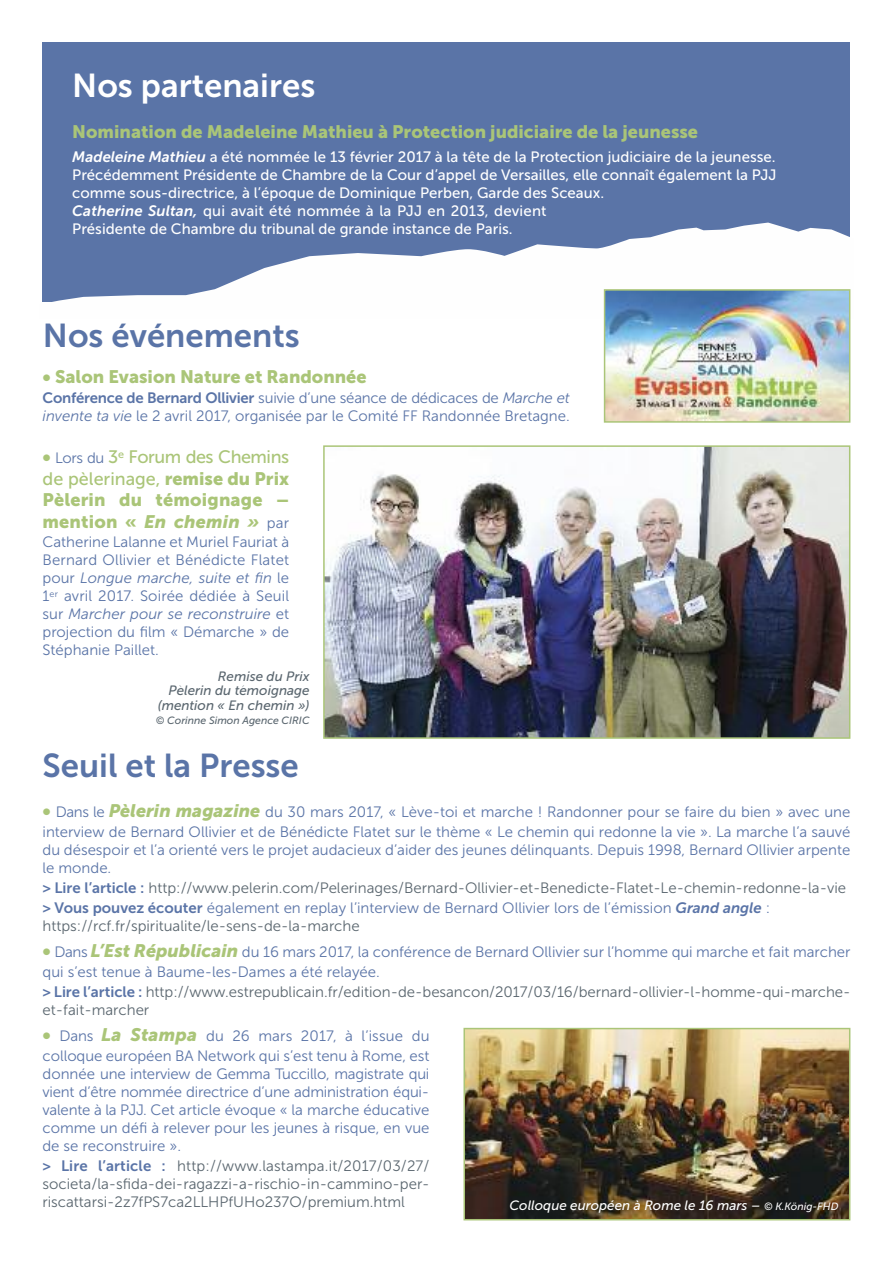
<style>
.page{position:relative;width:893px;height:1263px;background:#fff}
.page>*{position:absolute;margin:0;border:0;box-sizing:border-box;transform-origin:0 0}
.t1{font:33px "Museo Sans 700";color:#5a74a7}
.t2{font:33px "Museo Sans 700";color:#fff}
.t3{font:18px/21.6px "Museo Sans 900";color:#aac578}
.t4{font:18px/21.6px "Museo Sans 500";letter-spacing:-.025em;color:#aac578}
.t5{font:15px/18px "Museo Sans 300";color:#5a74a7}
.t6{font:15px/18px "Museo Sans 300";color:#5a666f}
.t7{font:15px/18px "Museo Sans 500";color:#fff}
.t8{font:italic 13.5px/14.7px "Museo Sans 500";color:#5a666f;text-align:right}
.t9{font:italic 13.5px "Museo Sans 500";color:#fff}
.t10{font:italic 10.5px "Museo Sans 500";color:#5a666f}
.s1{font-family:"Museo Sans 700";font-style:italic}
.s2{font-family:"Museo Sans 700"}
.s3{font-style:italic}
.s4{font-family:"Museo Sans 900"}
.s5{font-family:"Museo Sans 300";font-size:15px;color:#5a74a7}
.s6{font-family:"Ping Fang SC";font-weight:200;font-style:normal}
.s7{font-family:"Museo Sans 900";font-size:18px;color:#aac578}
.s8{font-family:"Museo Sans 900";font-style:italic;font-size:18px;color:#aac578}
.s9{font-family:"Museo Sans 700";color:#5a74a7}
.s10{color:#5a74a7}
.s11{font-family:"Museo Sans 700";font-style:italic;color:#5a74a7}
.s12{color:#5a666f}
.s13{font-size:10.5px}
</style>
<div class="page">
<div style="left:43px;top:43px;width:807px;height:259px;background:#5a74a7"></div>
<svg style="left:42px;top:223px;width:809px;height:96px;fill:#fefefe"></svg>
<img style="left:607px;top:292px;width:240px;height:128px">
<div style="left:604px;top:289px;width:246px;height:134px;border:2px solid #aac578"></div>
<img style="left:466px;top:1031px;width:381px;height:186px">
<div style="left:463px;top:1028px;width:387px;height:192px;border:2px solid #aac578"></div>
<img style="left:326px;top:448px;width:521px;height:288px">
<div style="left:323px;top:445px;width:527px;height:294px;border:2px solid #aac578"></div>
<h1 class="t2" style="left:72px;top:66px;width:244px">Nos partenaires</h1>
<p class="t3" style="left:72px;top:121px;width:627px">Nomination de Madeleine Mathieu à Protection judiciaire de la jeunesse</p>
<p class="t7" style="left:72px;top:148px;width:706px"><span class="s1">Madeleine Mathieu</span> a été nommée le 13 février 2017 à la tête de la Protection judiciaire de la jeunesse.<br>Précédemment Présidente de Chambre de la Cour d’appel de Versailles, elle connaît également la PJJ comme sous-directrice, à l’époque de Dominique Perben, Garde des Sceaux.<br><span class="s1">Catherine Sultan,</span> qui avait été nommée à la PJJ en 2013, devient<br>Présidente de Chambre du tribunal de grande instance de Paris.</p>
<h1 class="t1" style="left:43px;top:316px;width:258px">Nos événements</h1>
<p class="t3" style="left:43px;top:366px;width:326px">• Salon Evasion Nature et Randonnée</p>
<p class="t5" style="left:43px;top:389px;width:529px"><span class="s2">Conférence de Bernard Ollivier</span> suivie d’une séance de dédicaces de <span class="s3">Marche et invente ta vie</span> le 2 avril 2017, organisée par le Comité FF Randonnée Bretagne.</p>
<p class="t4" style="left:43px;top:446px;width:248px"><span class="s4">•</span> <span class="s5">Lors du</span> 3<sup>e</sup> Forum des Chemins de pèlerinage, <span class="s4">remise du Prix</span></p>
<p class="t3" style="left:43px;top:489px;width:248px">Pèlerin du témoignage – mention « <span class="s3">En chemin »</span> <span class="s5">par</span></p>
<p class="t5" style="left:43px;top:533px;width:248px;text-align:justify">Catherine Lalanne et Muriel Fauriat à Bernard Ollivier et Bénédicte Flatet pour <span class="s3">Longue marche, suite et fin</span> le 1<sup>er</sup> avril 2017. Soirée dédiée à Seuil sur <span class="s3">Marcher pour se reconstruire</span> et projection du film « Démarche » de Stéphanie Paillet.</p>
<p class="t8" style="left:158px;top:668px;width:153px">Remise du Prix<br>Pe<span class="s6">̀</span>lerin du te<span class="s6">́</span>moignage (mention « En chemin »)</p>
<p class="t10" style="left:156px;top:714px;width:155px">© Corinne Simon Agence CIRIC</p>
<h1 class="t1" style="left:43px;top:747px;width:258px">Seuil et la Presse</h1>
<p class="t5" style="left:43px;top:802px;width:809px;line-height:19.4px"><span class="s7">•</span> Dans le <span class="s8">Pèlerin magazine</span> du 30 mars 2017, « Lève-toi et marche ! Randonner pour se faire du bien » avec une interview de Bernard Ollivier et de Bénédicte Flatet sur le thème « Le chemin qui redonne la vie ». La marche l’a sauvé</p>
<p class="t5" style="left:43px;top:840px;width:809px">du désespoir et l’a orienté vers le projet audacieux d’aider des jeunes délinquants. Depuis 1998, Bernard Ollivier arpente le monde.</p>
<p class="t6" style="left:43px;top:877px;width:805px;line-height:20.1px"><span class="s9">&gt; Lire l’article :</span> http://www.pelerin.com/Pelerinages/Bernard-Ollivier-et-Benedicte-Flatet-Le-chemin-redonne-la-vie <span class="s9">&gt; Vous pouvez écouter</span> <span class="s10">également en replay l’interview de Bernard Ollivier lors de l’émission</span> <span class="s11">Grand angle</span> <span class="s10">:</span></p>
<p class="t6" style="left:43px;top:917px;width:319px">https://rcf.fr/spiritualite/le-sens-de-la-marche</p>
<p class="t5" style="left:43px;top:942px;width:809px;line-height:19.8px"><span class="s7">•</span> Dans <span class="s8">L’Est Républicain</span> du 16 mars 2017, la conférence de Bernard Ollivier sur l’homme qui marche et fait marcher qui s’est tenue à Baume-les-Dames a été relayée.<br><span class="s2">&gt; Lire l’article :</span> <span class="s12">http://www.estrepublicain.fr/edition-de-besancon/2017/03/16/bernard-ollivier-l-homme-qui-marche-</span></p>
<p class="t6" style="left:43px;top:1001px;width:108px">et-fait-marcher</p>
<p class="t5" style="left:42px;top:1027px;width:388px;text-align:justify"><span class="s7">•</span> Dans <span class="s8">La Stampa</span> du 26 mars 2017, à l’issue du colloque européen BA Network qui s’est tenu à Rome, est donnée une interview de Gemma Tuccillo, magistrate qui vient d’être nommée directrice d’une administration équi&shy;valente à la PJJ. Cet article évoque « la marche éducative comme un défi à relever pour les jeunes à risque, en vue de se reconstruire ».</p>
<p class="t6" style="left:42px;top:1156px;width:388px;text-align:justify"><span class="s9">&gt; Lire l’article :</span> http://www.lastampa.it/2017/03/27/ societa/la-sfida-dei-ragazzi-a-rischio-in-cammino-per&shy;riscattarsi-2z7fPS7ca2LLHPfUHo237O/premium.html</p>
<p class="t9" style="left:510px;top:1197px;width:330px">Colloque européen à Rome le 16 mars – <span class="s13">© K.König-FHD</span></p>
</div>
